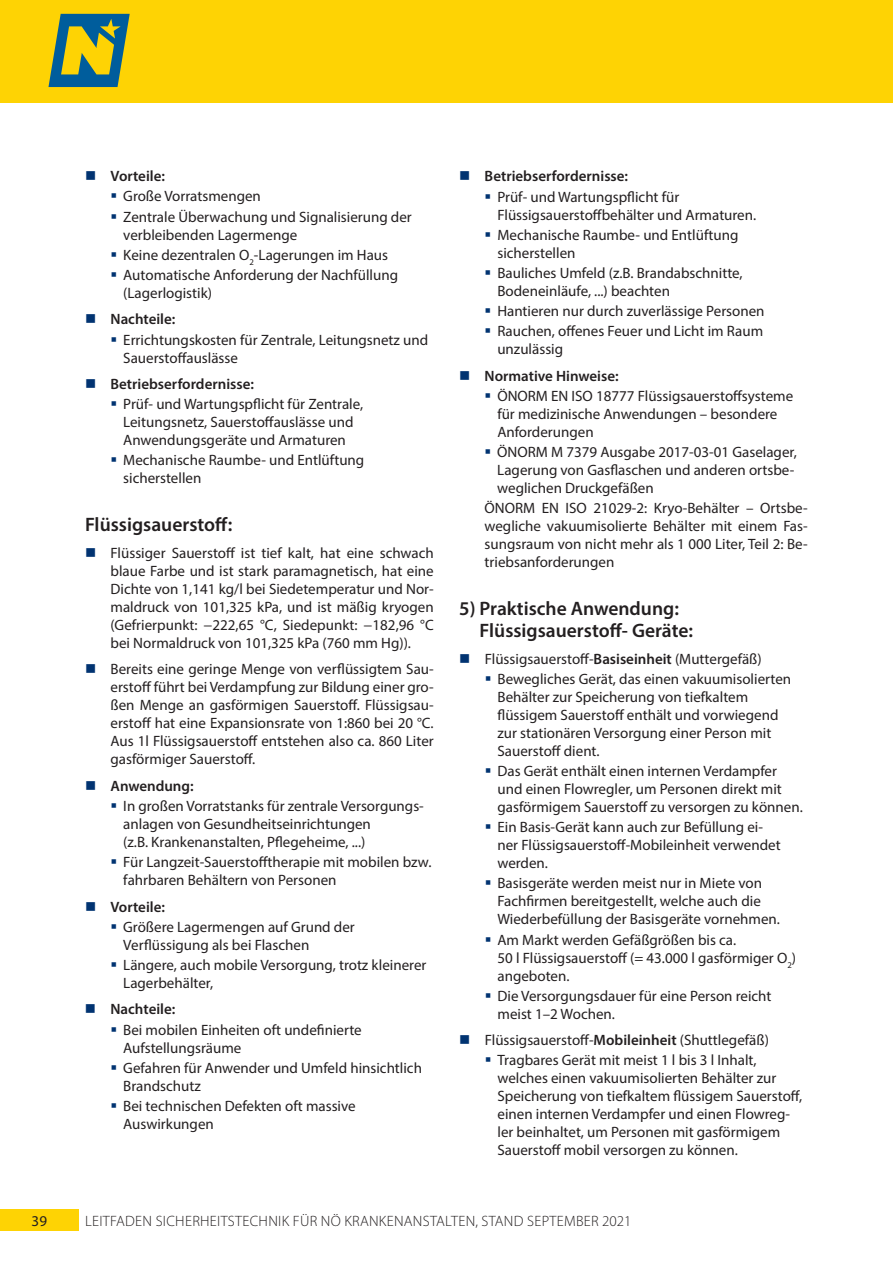
<style>
.page{position:relative;width:893px;height:1263px;background:#fff}
.page>*{position:absolute;margin:0;border:0;box-sizing:border-box;transform-origin:0 0}
.t1{font:600 19.5px/22.5px "Myriad Pro";color:#231f20}
.t2{font:15px/18px "Myriad Pro";color:#231f20}
.t3{font:600 15px "Myriad Pro";color:#231f20}
.t4{font:300 15px "Myriad Pro";letter-spacing:.02em;color:#231f20}
.s1{color:#013371}
.s2{font-weight:600}
</style>
<div class="page">
<div style="left:0;top:0;width:893px;height:103px;background:#fed304"></div>
<svg style="left:48px;top:14px;width:82px;height:73px"></svg>
<div style="left:0;top:1210px;width:79px;height:21px;background:#fed304"></div>
<p class="t3" style="left:85px;top:167px;width:81px"><span class="s1">■</span> Vorteile:</p>
<p class="t2" style="left:111px;top:187px;width:152px"><span class="s1">▪</span> Große Vorratsmengen</p>
<p class="t2" style="left:123px;top:207px;width:290px;text-indent:-13px"><span class="s1">▪</span> Zentrale Überwachung und Signalisierung der verbleibenden Lagermenge</p>
<p class="t2" style="left:111px;top:245px;width:279px"><span class="s1">▪</span> Keine dezentralen O<sub>2</sub>-Lagerungen im Haus</p>
<p class="t2" style="left:123px;top:266px;width:276px;text-indent:-13px"><span class="s1">▪</span> Automatische Anforderung der Nachfüllung (Lagerlogistik)</p>
<p class="t3" style="left:85px;top:310px;width:92px"><span class="s1">■</span> Nachteile:</p>
<p class="t2" style="left:123px;top:330px;width:306px;text-indent:-13px"><span class="s1">▪</span> Errichtungskosten für Zentrale, Leitungsnetz und<br>Sauerstoffauslässe</p>
<p class="t3" style="left:85px;top:374px;width:170px"><span class="s1">■</span> Betriebserfordernisse:</p>
<p class="t2" style="left:111px;top:395px;width:254px;text-align:center"><span class="s1">▪</span> Prüf- und Wartungspflicht für Zentrale,<br>Leitungsnetz, Sauerstoffauslässe und<br>Anwendungsgeräte und Armaturen</p>
<p class="t2" style="left:123px;top:451px;width:243px;text-indent:-13px"><span class="s1">▪</span> Mechanische Raumbe- und Entlüftung sicherstellen</p>
<h1 class="t1" style="left:85px;top:513px;width:149px">Flüssigsauerstoff:</h1>
<p class="t2" style="left:111px;top:543px;width:325px;text-align:justify;text-indent:-26px"><span class="s1">■</span> Flüssiger Sauerstoff ist tief kalt, hat eine schwach blaue Farbe und ist stark paramagnetisch, hat eine Dichte von 1,141 kg/l bei Siedetemperatur und Nor&shy;maldruck von 101,325 kPa, und ist mäßig kryogen (Gefrierpunkt: −222,65 °C, Siedepunkt: −182,96 °C bei Normaldruck von 101,325 kPa (760 mm Hg)).</p>
<p class="t2" style="left:111px;top:660px;width:325px;text-align:justify;text-indent:-26px"><span class="s1">■</span> Bereits eine geringe Menge von verflüssigtem Sau&shy;erstoff führt bei Verdampfung zur Bildung einer gro&shy;ßen Menge an gasförmigen Sauerstoff. Flüssigsau&shy;erstoff hat eine Expansionsrate von 1:860 bei 20 °C.<br>Aus 1l Flüssigsauerstoff entstehen also ca. 860 Liter gasförmiger Sauerstoff.</p>
<p class="t3" style="left:85px;top:776px;width:110px"><span class="s1">■</span> Anwendung:</p>
<p class="t2" style="left:123px;top:797px;width:302px;text-indent:-13px"><span class="s1">▪</span> In großen Vorratstanks für zentrale Versorgungs&shy;anlagen von Gesundheitseinrichtungen<br>(z.B. Krankenanstalten, Pflegeheime, ...)</p>
<p class="t2" style="left:123px;top:853px;width:310px;text-indent:-13px"><span class="s1">▪</span> Für Langzeit-Sauerstofftherapie mit mobilen bzw. fahrbaren Behältern von Personen</p>
<p class="t3" style="left:85px;top:897px;width:81px"><span class="s1">■</span> Vorteile:</p>
<p class="t2" style="left:123px;top:917px;width:233px;text-indent:-13px"><span class="s1">▪</span> Größere Lagermengen auf Grund der<br>Verflüssigung als bei Flaschen</p>
<p class="t2" style="left:123px;top:956px;width:305px;text-indent:-13px"><span class="s1">▪</span> Längere, auch mobile Versorgung, trotz kleinerer<br>Lagerbehälter,</p>
<p class="t3" style="left:85px;top:1000px;width:92px"><span class="s1">■</span> Nachteile:</p>
<p class="t2" style="left:123px;top:1020px;width:240px;text-indent:-13px"><span class="s1">▪</span> Bei mobilen Einheiten oft undefinierte<br>Aufstellungsräume</p>
<p class="t2" style="left:123px;top:1058px;width:300px;text-indent:-13px"><span class="s1">▪</span> Gefahren für Anwender und Umfeld hinsichtlich<br>Brandschutz</p>
<p class="t2" style="left:123px;top:1096px;width:234px;text-indent:-13px"><span class="s1">▪</span> Bei technischen Defekten oft massive<br>Auswirkungen</p>
<p class="t3" style="left:459px;top:167px;width:170px"><span class="s1">■</span> Betriebserfordernisse:</p>
<p class="t2" style="left:497px;top:187px;width:260px;text-indent:-13px"><span class="s1">▪</span> Prüf- und Wartungspflicht für<br>Flüssigsauerstoffbehälter und Armaturen.</p>
<p class="t2" style="left:497px;top:225px;width:243px;text-indent:-13px"><span class="s1">▪</span> Mechanische Raumbe- und Entlüftung sicherstellen</p>
<p class="t2" style="left:497px;top:263px;width:247px;text-indent:-13px"><span class="s1">▪</span> Bauliches Umfeld (z.B. Brandabschnitte,<br>Bodeneinläufe, ...) beachten</p>
<p class="t2" style="left:485px;top:302px;width:282px"><span class="s1">▪</span> Hantieren nur durch zuverlässige Personen</p>
<p class="t2" style="left:497px;top:322px;width:267px;text-indent:-13px"><span class="s1">▪</span> Rauchen, offenes Feuer und Licht im Raum unzulässig</p>
<p class="t3" style="left:459px;top:366px;width:161px"><span class="s1">■</span> Normative Hinweise:</p>
<p class="t2" style="left:497px;top:386px;width:297px;text-indent:-13px"><span class="s1">▪</span> ÖNORM EN ISO 18777 Flüssigsauerstoffsysteme für medizinische Anwendungen – besondere<br>Anforderungen</p>
<p class="t2" style="left:497px;top:443px;width:301px;text-indent:-13px"><span class="s1">▪</span> ÖNORM M 7379 Ausgabe 2017-03-01 Gaselager,<br>Lagerung von Gasflaschen und anderen ortsbe&shy;weglichen Druckgefäßen</p>
<p class="t2" style="left:485px;top:499px;width:325px;text-align:justify">ÖNORM EN ISO 21029-2: Kryo-Behälter – Ortsbe&shy;wegliche vakuumisolierte Behälter mit einem Fas&shy;sungsraum von nicht mehr als 1 000 Liter, Teil 2: Be&shy;triebsanforderungen</p>
<h1 class="t1" style="left:480px;top:597px;width:215px;text-indent:-20px">5) Praktische Anwendung:<br>Flüssigsauerstoff- Geräte:</h1>
<p class="t2" style="left:459px;top:650px;width:304px"><span class="s1">■</span> Flüssigsauerstoff-<span class="s2">Basiseinheit</span> (Muttergefäß)</p>
<p class="t2" style="left:497px;top:670px;width:295px;text-indent:-13px"><span class="s1">▪</span> Bewegliches Gerät, das einen vakuumisolierten Behälter zur Speicherung von tiefkaltem flüssigem Sauerstoff enthält und vorwiegend zur stationären Versorgung einer Person mit Sauerstoff dient.</p>
<p class="t2" style="left:497px;top:762px;width:307px;text-indent:-13px"><span class="s1">▪</span> Das Gerät enthält einen internen Verdampfer und einen Flowregler, um Personen direkt mit gasförmigem Sauerstoff zu versorgen zu können.</p>
<p class="t2" style="left:497px;top:818px;width:285px;text-indent:-13px"><span class="s1">▪</span> Ein Basis-Gerät kann auch zur Befüllung ei&shy;ner Flüssigsauerstoff-Mobileinheit verwendet werden.</p>
<p class="t2" style="left:497px;top:874px;width:284px;text-indent:-13px"><span class="s1">▪</span> Basisgeräte werden meist nur in Miete von<br>Fachfirmen bereitgestellt, welche auch die<br>Wiederbefüllung der Basisgeräte vornehmen.</p>
<p class="t2" style="left:497px;top:930px;width:300px;text-indent:-13px"><span class="s1">▪</span> Am Markt werden Gefäßgrößen bis ca.<br>50 l Flüssigsauerstoff (= 43.000 l gasförmiger O<sub>2</sub>) angeboten.</p>
<p class="t2" style="left:497px;top:986px;width:275px;text-indent:-13px"><span class="s1">▪</span> Die Versorgungsdauer für eine Person reicht meist 1–2 Wochen.</p>
<p class="t2" style="left:459px;top:1031px;width:311px"><span class="s1">■</span> Flüssigsauerstoff-<span class="s2">Mobileinheit</span> (Shuttlegefäß)</p>
<p class="t2" style="left:497px;top:1051px;width:306px;text-indent:-13px"><span class="s1">▪</span> Tragbares Gerät mit meist 1 l bis 3 l Inhalt, welches einen vakuumisolierten Behälter zur Speicherung von tiefkaltem flüssigem Sauerstoff, einen internen Verdampfer und einen Flowreg&shy;ler beinhaltet, um Personen mit gasförmigem Sauerstoff mobil versorgen zu können.</p>
<p class="t2" style="left:32px;top:1212px;width:17px">39</p>
<p class="t4" style="left:85px;top:1212px;width:548px">LEITFADEN SICHERHEITSTECHNIK FÜR NÖ KRANKENANSTALTEN, STAND SEPTEMBER 2021</p>
</div>
